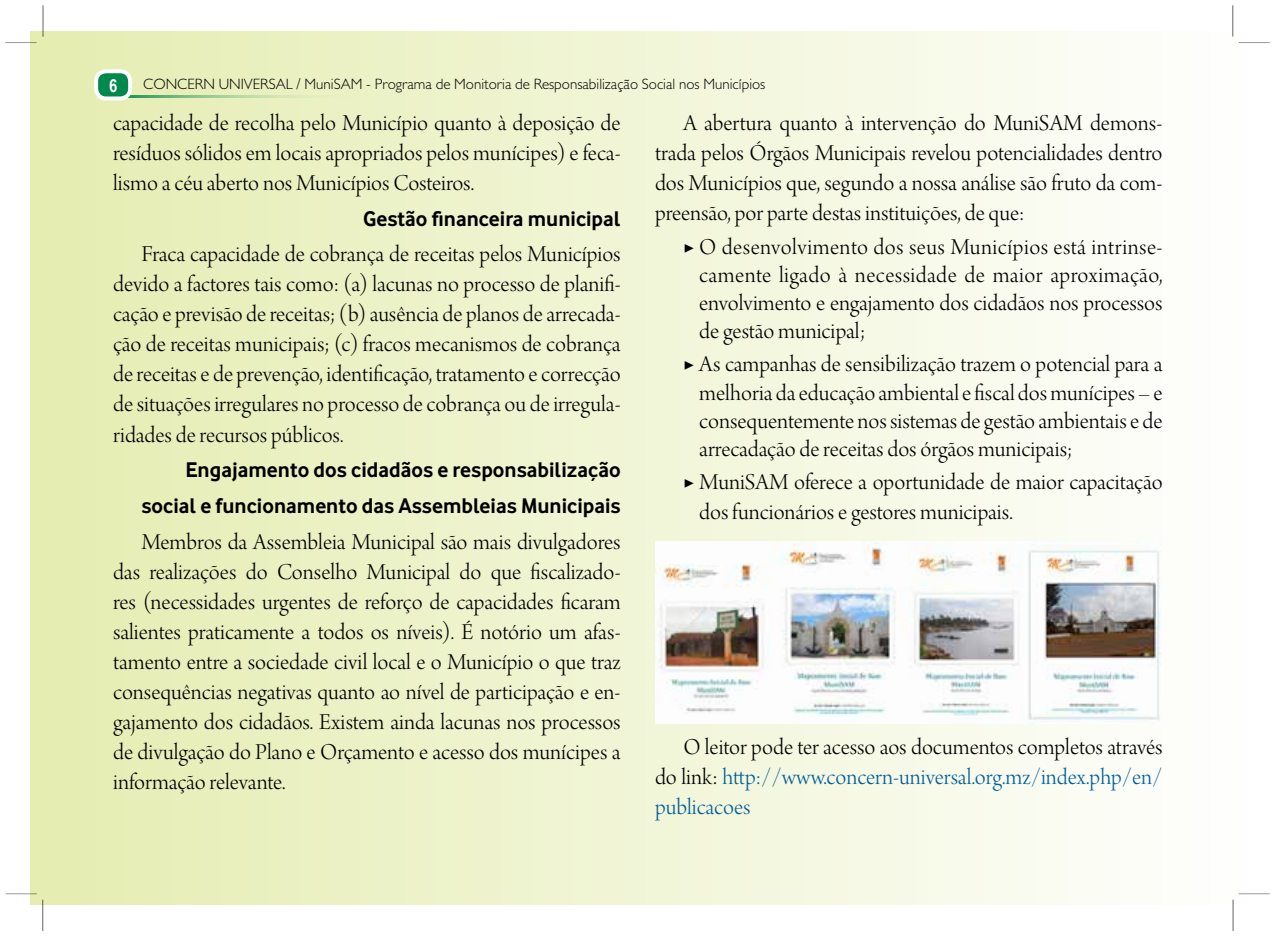
<style>
.page{position:relative;width:1276px;height:936px;background:#fff}
.page>*{position:absolute;margin:0;border:0;box-sizing:border-box;transform-origin:0 0}
.t1{font:24px/30px "Arno Pro Light Display";color:#000;text-align:justify}
.t2{font:24px/30px "Arno Pro Light Display";color:#005f9b;text-align:justify}
.t3{font:700 22px/35.6px "Vodafone Rg";color:#000;text-align:right}
.t4{font:700 18px "Arial Narrow";color:#fff}
.t5{font:15px "Classical Sans Light DTC";color:#000}
.s1{color:#000}
</style>
<div class="page">
<div style="left:30px;top:31px;width:1216px;height:873px;background:linear-gradient(to right,#e4ecb1,#fefefe)"></div>
<hr style="left:43px;top:5px;width:1px;height:32px;background:#000">
<hr style="left:1232px;top:5px;width:1px;height:32px;background:#000">
<hr style="left:5px;top:42px;width:32px;height:1px;background:#000">
<hr style="left:1238px;top:42px;width:31px;height:1px;background:#000">
<hr style="left:1238px;top:893px;width:31px;height:1px;background:#000">
<hr style="left:1232px;top:899px;width:1px;height:31px;background:#000">
<hr style="left:42px;top:899px;width:1px;height:31px;background:#000">
<hr style="left:6px;top:893px;width:31px;height:1px;background:#000">
<hr style="left:113px;top:95px;width:382px;height:2px;background:#00894b">
<div style="left:96px;top:71px;width:34px;height:27px;background:#00894b;border-radius:10px"></div>
<div style="left:94px;top:69px;width:38px;height:31px;border:4px solid #fff;border-radius:10px"></div>
<img style="left:655px;top:541px;width:507px;height:183px">
<p class="t4" style="left:109px;top:72px;width:10px">6</p>
<p class="t5" style="left:143px;top:76px;width:623px">CONCERN UNIVERSAL / MuniSAM - Programa de Monitoria de Responsabilização Social nos Municípios</p>
<p class="t1" style="left:113px;top:109px;width:509px">capacidade de recolha pelo Município quanto à deposição de resíduos sólidos em locais apropriados pelos munícipes) e feca&shy;lismo a céu aberto nos Municípios Costeiros.</p>
<p class="t3" style="left:363px;top:200px;width:259px">Gestão financeira municipal</p>
<p class="t1" style="left:113px;top:241px;width:509px;text-indent:28px">Fraca capacidade de cobrança de receitas pelos Municípios devido a factores tais como: (a) lacunas no processo de planifi&shy;cação e previsão de receitas; (b) ausência de planos de arrecada&shy;ção de receitas municipais; (c) fracos mecanismos de cobrança de receitas e de prevenção, identificação, tratamento e correcção de situações irregulares no processo de cobrança ou de irregula&shy;ridades de recursos públicos.</p>
<p class="t3" style="left:141px;top:451px;width:481px">Engajamento dos cidadãos e responsabilização social e funcionamento das Assembleias Municipais</p>
<p class="t1" style="left:113px;top:528px;width:509px;text-indent:28px">Membros da Assembleia Municipal são mais divulgadores das realizações do Conselho Municipal do que fiscalizado&shy;res (necessidades urgentes de reforço de capacidades ficaram salientes praticamente a todos os níveis). É notório um afas&shy;tamento entre a sociedade civil local e o Município o que traz consequências negativas quanto ao nível de participação e en&shy;gajamento dos cidadãos. Existem ainda lacunas nos processos de divulgação do Plano e Orçamento e acesso dos munícipes a informação relevante.</p>
<p class="t1" style="left:655px;top:109px;width:509px;text-indent:28px">A abertura quanto à intervenção do MuniSAM demons&shy;trada pelos Órgãos Municipais revelou potencialidades dentro dos Municípios que, segundo a nossa análise são fruto da com&shy;preensão, por parte destas instituições, de que:</p>
<p class="t1" style="left:699px;top:234px;width:465px;line-height:28px;text-indent:-16px">▶ O desenvolvimento dos seus Municípios está intrinse&shy;camente ligado à necessidade de maior aproximação, envolvimento e engajamento dos cidadãos nos processos de gestão municipal;</p>
<p class="t1" style="left:699px;top:352px;width:465px;line-height:28px;text-indent:-16px">▶ As campanhas de sensibilização trazem o potencial para a melhoria da educação ambiental e fiscal dos munícipes – e consequentemente nos sistemas de gestão ambientais e de arrecadação de receitas dos órgãos municipais;</p>
<p class="t1" style="left:699px;top:468px;width:465px;text-indent:-16px">▶ MuniSAM oferece a oportunidade de maior capacitação dos funcionários e gestores municipais.</p>
<p class="t2" style="left:655px;top:733px;width:509px;text-indent:28px"><span class="s1">O leitor pode ter acesso aos documentos completos através do link:</span> http://www.concern-universal.org.mz/index.php/en/ publicacoes</p>
</div>
